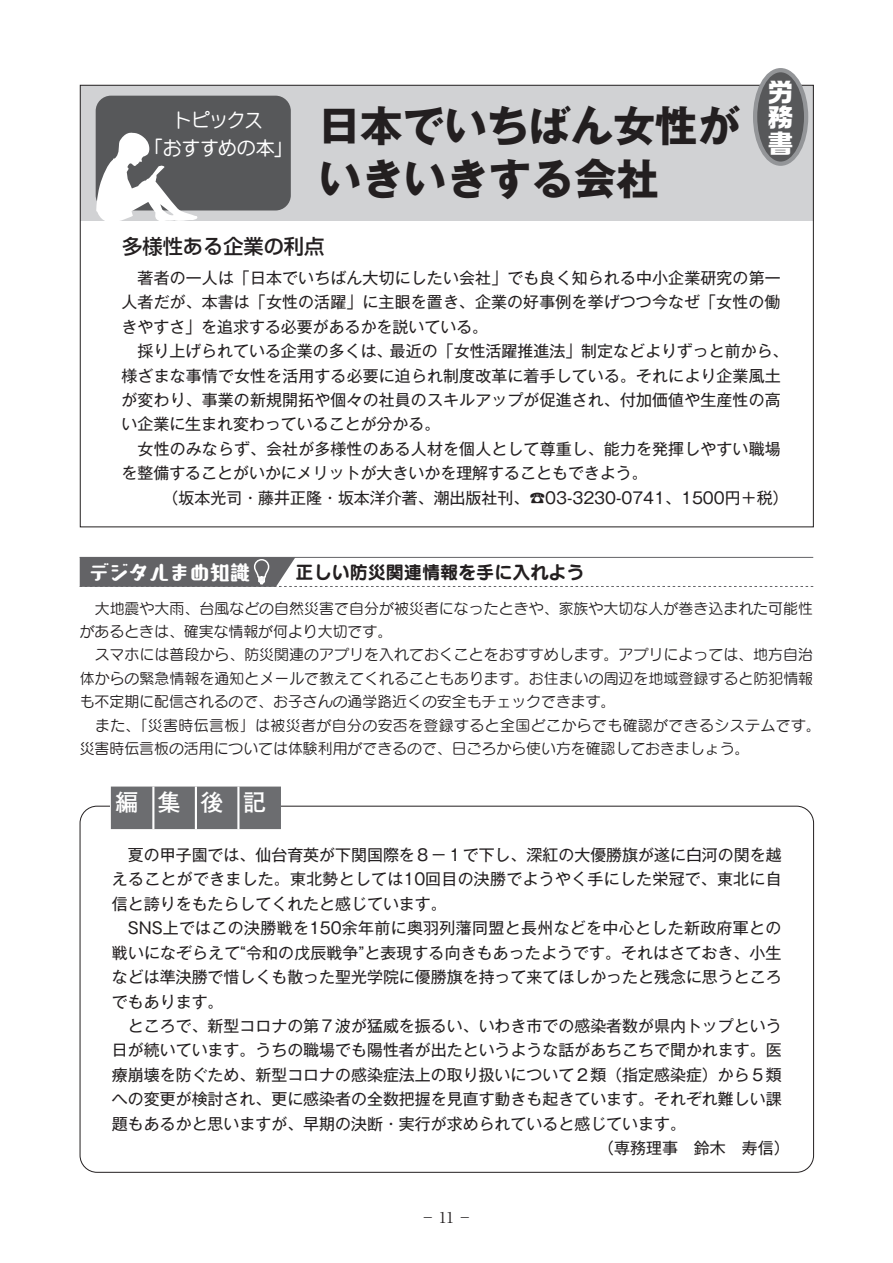
<style>
.page{position:relative;width:893px;height:1263px;background:#fff}
.page>*{position:absolute;margin:0;border:0;box-sizing:border-box;transform-origin:0 0}
.本文{font:700 42.45px "Gothic MB101 Pr 6";letter-spacing:-.005em;color:#231f20}
.t1{font:700 25.5px/25.5px "Ro G San Srf Std";color:#fff;text-align:justify}
.本文-2{font:700 23.4px "Futo Go B101 Pr 6";color:#fff}
.本文-3{font:500 20.25px "Shin Go Pr 6";color:#231f20}
.本文-4{font:20.25px "Aokane Std EB";color:#fff}
.t2{font:19.2px "Anito Std M";letter-spacing:-.05em;color:#fff}
.本文-5{font:18px "Seurat Pro B";color:#231f20}
.本文-6{font:15.9px/24.5px "Gothic MB101 Pr 6 N";color:#231f20;text-align:justify}
.本文-7{font:14.85px/23.4px "Seurat Pro M";letter-spacing:.005em;color:#231f20}
.t3{font:14.85px "Ryumin Pr 6 N";color:#231f20}
</style>
<div class="page">
<div style="left:80px;top:85px;width:734px;height:135px;background:#d1d2d4"></div>
<div style="left:96px;top:96px;width:195px;height:114px;background:#57585a;border-radius:15px"></div>
<svg style="left:96px;top:132px;width:102px;height:89px"></svg>
<div style="left:111px;top:786px;width:170px;height:43px;background:#6c6d70"></div>
<hr style="left:152px;top:786px;width:2px;height:43px;background:#fff">
<hr style="left:195px;top:786px;width:2px;height:43px;background:#fff">
<hr style="left:237px;top:786px;width:2px;height:43px;background:#fff">
<svg style="left:80px;top:557px;width:733px;height:30px"></svg>
<div style="left:755px;top:70px;width:51px;height:94px;background:#57585a;border-radius:50%"></div>
<div style="left:753px;top:68px;width:55px;height:98px;border:4px solid #939598;border-radius:50%"></div>
<p class="t2" style="left:174px;top:107px;width:91px">トピックス</p>
<p class="t2" style="left:144px;top:135px;width:151px">「おすすめの本」</p>
<p class="本文" style="left:318px;top:91px;width:423px">日本でいちばん女性が</p>
<p class="本文" style="left:319px;top:144px;width:342px">いきいきする会社</p>
<p class="本文-3" style="left:122px;top:229px;width:203px">多様性ある企業の利点</p>
<p class="t1" style="left:768px;top:79px;width:26px">労務書</p>
<p class="本文-6" style="left:122px;top:264px;width:661px">　著者の一人は「日本でいちばん大切にしたい会社」でも良く知られる中小企業研究の第一人者だが、本書は「女性の活躍」に主眼を置き、企業の好事例を挙げつつ今なぜ「女性の働きやすさ」を追求する必要があるかを説いている。</p>
<p class="本文-6" style="left:122px;top:338px;width:669px;text-align:left">　採り上げられている企業の多くは、最近の「女性活躍推進法」制定などよりずっと前から、様ざまな事情で女性を活用する必要に迫られ制度改革に着手している。それにより企業風土が変わり、事業の新規開拓や個々の社員のスキルアップが促進され、付加価値や生産性の高い企業に生まれ変わっていることが分かる。</p>
<p class="本文-6" style="left:122px;top:436px;width:661px">　女性のみならず、会社が多様性のある人材を個人として尊重し、能力を発揮しやすい職場を整備することがいかにメリットが大きいかを理解することもできよう。</p>
<p class="本文-6" style="left:163px;top:484px;width:627px">（坂本光司・藤井正隆・坂本洋介著、潮出版社刊、☎03-3230-0741、1500円＋税）</p>
<p class="本文-4" style="left:89px;top:557px;width:163px">デジタルまめ知識</p>
<p class="本文-5" style="left:296px;top:559px;width:291px">正しい防災関連情報を手に入れよう</p>
<p class="本文-7" style="left:80px;top:596px;width:735px">　大地震や大雨、台風などの自然災害で自分が被災者になったときや、家族や大切な人が巻き込まれた可能性があるときは、確実な情報が何より大切です。</p>
<p class="本文-7" style="left:80px;top:643px;width:735px;text-align:justify">　スマホには普段から、防災関連のアプリを入れておくことをおすすめします。アプリによっては、地方自治体からの緊急情報を通知とメールで教えてくれることもあります。お住まいの周辺を地域登録すると防犯情報も不定期に配信されるので、お子さんの通学路近くの安全もチェックできます。</p>
<p class="本文-7" style="left:80px;top:713px;width:743px">　また、「災害時伝言板」は被災者が自分の安否を登録すると全国どこからでも確認ができるシステムです。災害時伝言板の活用については体験利用ができるので、日ごろから使い方を確認しておきましょう。</p>
<p class="本文-2" style="left:115px;top:784px;width:25px">編</p>
<p class="本文-2" style="left:158px;top:784px;width:25px">集</p>
<p class="本文-2" style="left:200px;top:784px;width:25px">後</p>
<p class="本文-2" style="left:243px;top:784px;width:25px">記</p>
<p class="本文-6" style="left:112px;top:841px;width:671px">　夏の甲子園では、仙台育英が下関国際を８－１で下し、深紅の大優勝旗が遂に白河の関を越えることができました。東北勢としては10回目の決勝でようやく手にした栄冠で、東北に自信と誇りをもたらしてくれたと感じています。</p>
<p class="本文-6" style="left:112px;top:915px;width:671px">　SNS上ではこの決勝戦を150余年前に奥羽列藩同盟と長州などを中心とした新政府軍との戦いになぞらえて“令和の戊辰戦争”と表現する向きもあったようです。それはさておき、小生などは準決勝で惜しくも散った聖光学院に優勝旗を持って来てほしかったと残念に思うところでもあります。</p>
<p class="本文-6" style="left:112px;top:1012px;width:671px">　ところで、新型コロナの第７波が猛威を振るい、いわき市での感染者数が県内トップという日が続いています。うちの職場でも陽性者が出たというような話があちこちで聞かれます。医療崩壊を防ぐため、新型コロナの感染症法上の取り扱いについて２類（指定感染症）から５類への変更が検討され、更に感染者の全数把握を見直す動きも起きています。それぞれ難しい課題もあるかと思いますが、早期の決断・実行が求められていると感じています。</p>
<p class="本文-6" style="left:598px;top:1135px;width:193px">（専務理事　鈴木　寿信）</p>
<p class="t3" style="left:420px;top:1205px;width:54px">－11－</p>
</div>
